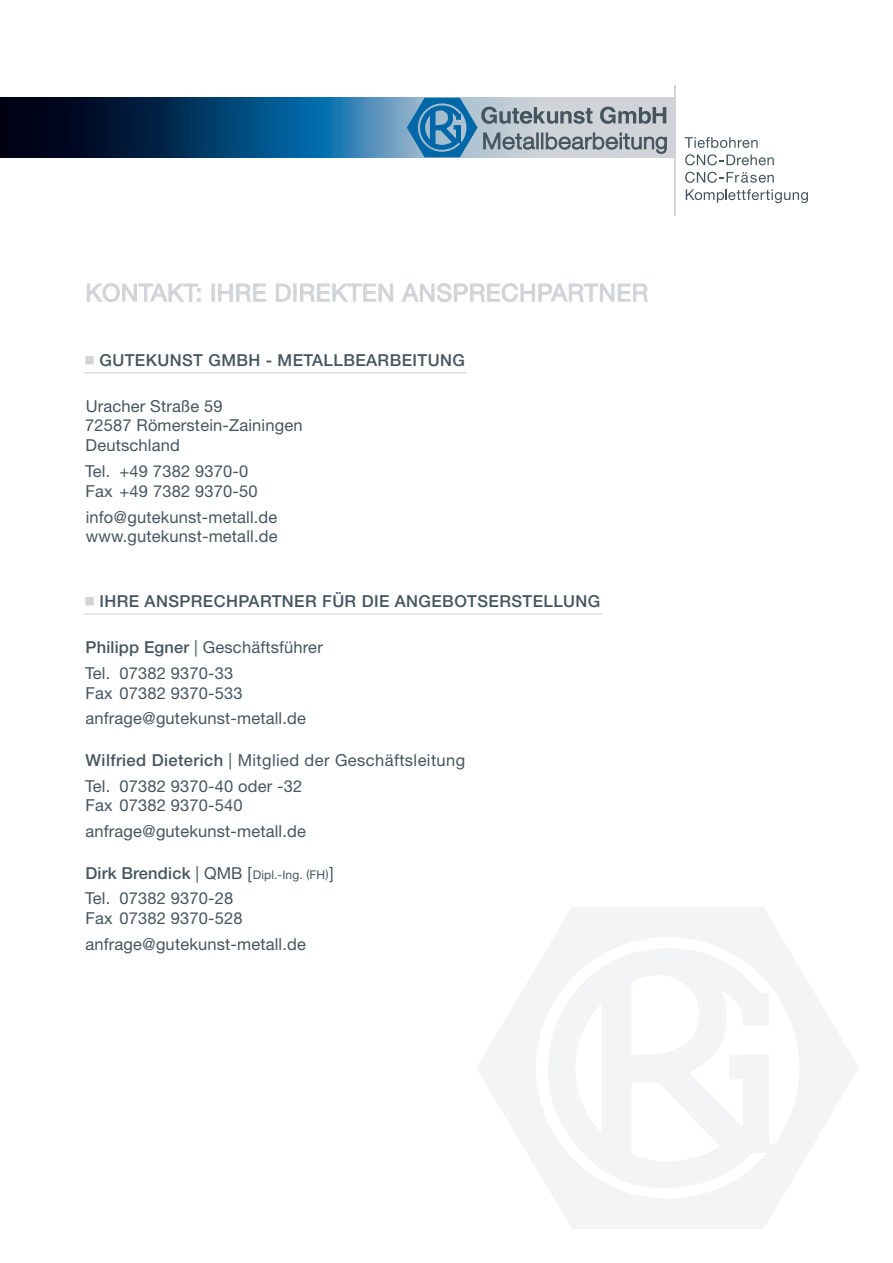
<style>
.page{position:relative;width:893px;height:1263px;background:#fff}
.page>*{position:absolute;margin:0;border:0;box-sizing:border-box;transform-origin:0 0}
.t1{font:24px "Helvetica Neue";letter-spacing:.025em;color:#d0d4d8}
.t2{font:16.5px/19.8px "Helvetica Neue";letter-spacing:.01em;color:#45555f}
.t3{font:500 16.5px "Helvetica Neue";letter-spacing:.025em;color:#45555f}
.t4{font:12px "Helvetica Neue";color:#45555f}
.s1{font-weight:500}
.s2{font-weight:500;font-size:16.5px}
.s3{font-size:16.5px}
</style>
<div class="page">
<svg style="left:477px;top:907px;width:381px;height:322px;fill:#f2f4f6"></svg>
<svg style="left:0;top:98px;width:675px;height:59px;background:#124369"></svg>
<hr style="left:675px;top:85px;width:1px;height:131px;background:#d0d4d8">
<svg style="left:407px;top:98px;width:259px;height:59px;background:#8fa9b9"></svg>
<svg style="left:685px;top:137px;width:73px;height:11px"></svg>
<svg style="left:685px;top:154px;width:89px;height:11px"></svg>
<svg style="left:685px;top:172px;width:89px;height:11px"></svg>
<svg style="left:686px;top:189px;width:122px;height:14px"></svg>
<hr style="left:84px;top:372px;width:383px;height:1px;background:#d0d4d8">
<hr style="left:84px;top:613px;width:518px;height:1px;background:#d0d4d8">
<svg style="left:87px;top:283px;width:114px;height:19px"></svg>
<div style="left:212px;top:284px;width:3px;height:18px;border:1px solid #d0d4d8"></div>
<svg style="left:218px;top:283px;width:48px;height:19px"></svg>
<svg style="left:275px;top:283px;width:16px;height:19px"></svg>
<div style="left:293px;top:284px;width:3px;height:18px;border:1px solid #d0d4d8"></div>
<svg style="left:300px;top:283px;width:93px;height:19px"></svg>
<svg style="left:401px;top:283px;width:247px;height:19px"></svg>
<h1 class="t1" style="left:85px;top:278px;width:564px">KONTAKT: IHRE DIREKTEN ANSPRECHPARTNER</h1>
<p class="t3" style="left:85px;top:350px;width:381px"><sup>■</sup> GUTEKUNST GMBH - METALLBEARBEITUNG</p>
<p class="t2" style="left:85px;top:396px;width:219px">Uracher Straße 59<br>72587 Römerstein-Zainingen<br>Deutschland</p>
<p class="t2" style="left:85px;top:461px;width:174px">Tel. +49 7382 9370-0<br>Fax +49 7382 9370-50</p>
<p class="t2" style="left:86px;top:507px;width:193px">info@gutekunst-metall.de www.gutekunst-metall.de</p>
<p class="t3" style="left:85px;top:591px;width:517px"><sup>■</sup> IHRE ANSPRECHPARTNER FÜR DIE ANGEBOTSERSTELLUNG</p>
<p class="t2" style="left:85px;top:634px;width:239px;line-height:25.8px"><span class="s1">Philipp Egner</span> | Geschäftsführer<br>Tel. 07382 9370-33</p>
<p class="t2" style="left:85px;top:679px;width:222px;line-height:25.8px">Fax 07382 9370-533 anfrage@gutekunst-metall.de</p>
<p class="t2" style="left:85px;top:747px;width:382px;line-height:25.8px"><span class="s1">Wilfried Dieterich</span> | Mitglied der Geschäftsleitung<br>Tel. 07382 9370-40 oder -32</p>
<p class="t2" style="left:85px;top:792px;width:222px;line-height:25.8px">Fax 07382 9370-540 anfrage@gutekunst-metall.de</p>
<p class="t4" style="left:86px;top:867px;width:250px"><span class="s2">Dirk Brendick</span> <span class="s3">| QMB [</span>Dipl.-Ing. (FH)<span class="s3">]</span></p>
<p class="t2" style="left:85px;top:888px;width:159px">Tel. 07382 9370-28<br>Fax 07382 9370-528</p>
<p class="t2" style="left:85px;top:934px;width:222px">anfrage@gutekunst-metall.de</p>
</div>
